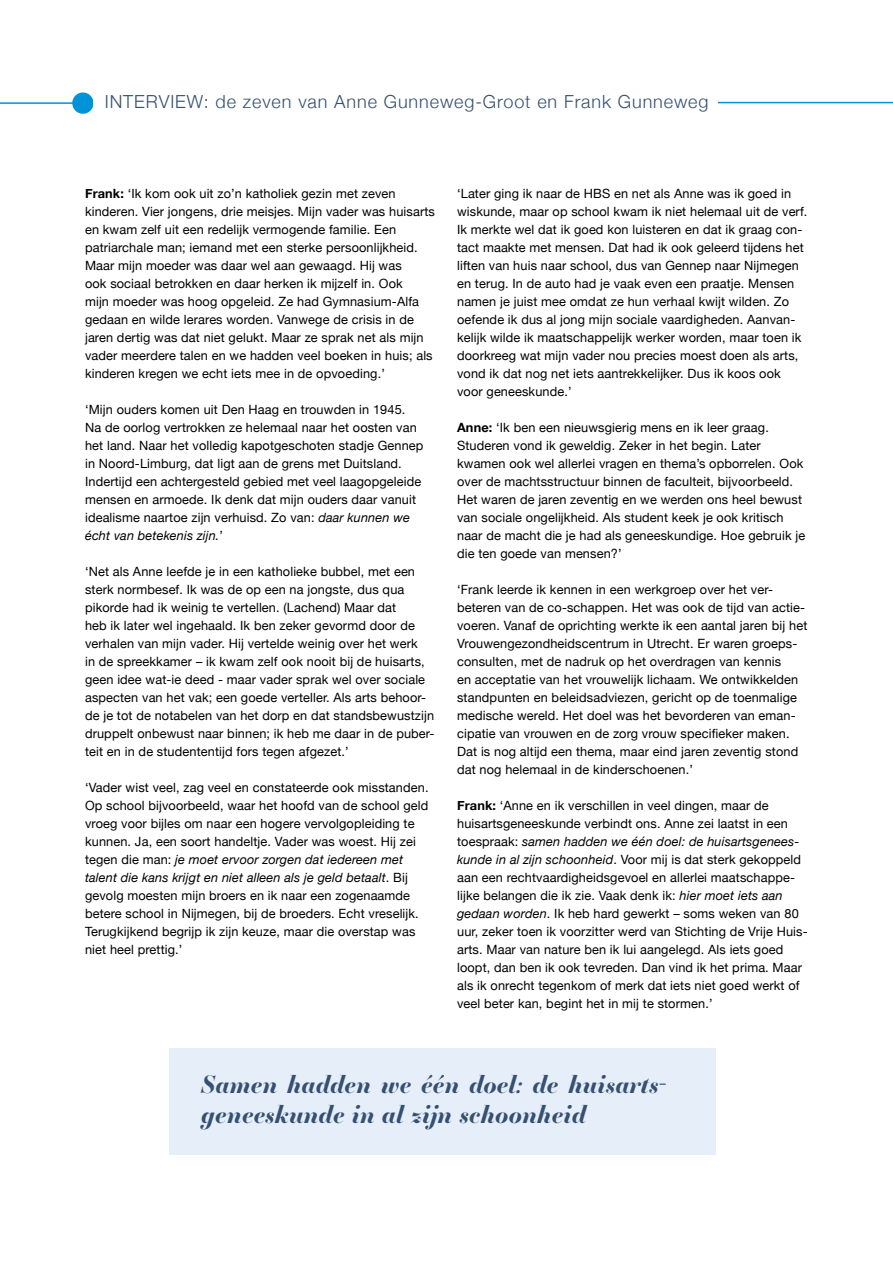
<style>
.page{position:relative;width:893px;height:1263px;background:#fff}
.page>*{position:absolute;margin:0;border:0;box-sizing:border-box;transform-origin:0 0}
.t1{font:italic 700 24px/30px "Essonnes Headline";letter-spacing:.01em;color:#365072}
.t2{font:300 18px "Helvetica Neue";letter-spacing:.05em;color:#365072}
.t3{font:12.75px/18px "Helvetica Neue";letter-spacing:.01em;color:#000}
.s1{font-weight:700}
.s2{font-style:italic}
</style>
<div class="page">
<div style="left:72px;top:92px;width:22px;height:22px;background:#0093d7;border-radius:50%"></div>
<hr style="left:415px;top:102px;width:478px;height:1px;background:#0093d7">
<hr style="left:0;top:102px;width:76px;height:2px;background:#0093d7">
<div style="left:169px;top:1048px;width:546px;height:107px;background:#e6eff9"></div>
<div style="left:93px;top:91px;width:624px;height:26px;background:#fff"></div>
<h2 class="t2" style="left:105px;top:87px;width:605px">INTERVIEW: de zeven van Anne Gunneweg-Groot en Frank Gunneweg</h2>
<p class="t3" style="left:85px;top:185px;width:351px"><span class="s1">Frank:</span> ‘Ik kom ook uit zo’n katholiek gezin met zeven kinderen. Vier jongens, drie meisjes. Mijn vader was huisarts en kwam zelf uit een redelijk vermogende familie. Een patriarchale man; iemand met een sterke persoonlijkheid.<br>Maar mijn moeder was daar wel aan gewaagd. Hij was<br>ook sociaal betrokken en daar herken ik mijzelf in. Ook<br>mijn moeder was hoog opgeleid. Ze had Gymnasium-Alfa gedaan en wilde lerares worden. Vanwege de crisis in de jaren dertig was dat niet gelukt. Maar ze sprak net als mijn vader meerdere talen en we hadden veel boeken in huis; als kinderen kregen we echt iets mee in de opvoeding.’</p>
<p class="t3" style="left:85px;top:401px;width:340px">‘Mijn ouders komen uit Den Haag en trouwden in 1945.<br>Na de oorlog vertrokken ze helemaal naar het oosten van het land. Naar het volledig kapotgeschoten stadje Gennep in Noord-Limburg, dat ligt aan de grens met Duitsland.<br>Indertijd een achtergesteld gebied met veel laagopgeleide mensen en armoede. Ik denk dat mijn ouders daar vanuit idealisme naartoe zijn verhuisd. Zo van: <span class="s2">daar kunnen we écht van betekenis zijn.</span>’</p>
<p class="t3" style="left:85px;top:563px;width:351px">‘Net als Anne leefde je in een katholieke bubbel, met een sterk normbesef. Ik was de op een na jongste, dus qua pikorde had ik weinig te vertellen. (Lachend) Maar dat<br>heb ik later wel ingehaald. Ik ben zeker gevormd door de verhalen van mijn vader. Hij vertelde weinig over het werk<br>in de spreekkamer – ik kwam zelf ook nooit bij de huisarts, geen idee wat-ie deed - maar vader sprak wel over sociale aspecten van het vak; een goede verteller. Als arts behoor&shy;de je tot de notabelen van het dorp en dat standsbewustzijn druppelt onbewust naar binnen; ik heb me daar in de puber&shy;teit en in de studententijd fors tegen afgezet.’</p>
<p class="t3" style="left:85px;top:779px;width:345px">‘Vader wist veel, zag veel en constateerde ook misstanden.<br>Op school bijvoorbeeld, waar het hoofd van de school geld vroeg voor bijles om naar een hogere vervolgopleiding te kunnen. Ja, een soort handeltje. Vader was woest. Hij zei tegen die man: <span class="s2">je moet ervoor zorgen dat iedereen met talent die kans krijgt en niet alleen als je geld betaalt</span>. Bij gevolg moesten mijn broers en ik naar een zogenaamde betere school in Nijmegen, bij de broeders. Echt vreselijk.<br>Terugkijkend begrijp ik zijn keuze, maar die overstap was niet heel prettig.’</p>
<p class="t3" style="left:457px;top:185px;width:352px">‘Later ging ik naar de HBS en net als Anne was ik goed in wiskunde, maar op school kwam ik niet helemaal uit de verf.<br>Ik merkte wel dat ik goed kon luisteren en dat ik graag con&shy;tact maakte met mensen. Dat had ik ook geleerd tijdens het liften van huis naar school, dus van Gennep naar Nijmegen en terug. In de auto had je vaak even een praatje. Mensen namen je juist mee omdat ze hun verhaal kwijt wilden. Zo oefende ik dus al jong mijn sociale vaardigheden. Aanvan&shy;kelijk wilde ik maatschappelijk werker worden, maar toen ik doorkreeg wat mijn vader nou precies moest doen als arts, vond ik dat nog net iets aantrekkelijker. Dus ik koos ook voor geneeskunde.’</p>
<p class="t3" style="left:457px;top:419px;width:350px"><span class="s1">Anne:</span> ‘Ik ben een nieuwsgierig mens en ik leer graag.<br>Studeren vond ik geweldig. Zeker in het begin. Later kwamen ook wel allerlei vragen en thema’s opborrelen. Ook over de machtsstructuur binnen de faculteit, bijvoorbeeld.<br>Het waren de jaren zeventig en we werden ons heel bewust van sociale ongelijkheid. Als student keek je ook kritisch naar de macht die je had als geneeskundige. Hoe gebruik je die ten goede van mensen?’</p>
<p class="t3" style="left:457px;top:581px;width:352px">‘Frank leerde ik kennen in een werkgroep over het ver&shy;beteren van de co-schappen. Het was ook de tijd van actie&shy;voeren. Vanaf de oprichting werkte ik een aantal jaren bij het Vrouwengezondheidscentrum in Utrecht. Er waren groeps&shy;consulten, met de nadruk op het overdragen van kennis<br>en acceptatie van het vrouwelijk lichaam. We ontwikkelden standpunten en beleidsadviezen, gericht op de toenmalige medische wereld. Het doel was het bevorderen van eman&shy;cipatie van vrouwen en de zorg vrouw specifieker maken.<br>Dat is nog altijd een thema, maar eind jaren zeventig stond dat nog helemaal in de kinderschoenen.’</p>
<p class="t3" style="left:457px;top:797px;width:352px"><span class="s1">Frank:</span> ‘Anne en ik verschillen in veel dingen, maar de huisartsgeneeskunde verbindt ons. Anne zei laatst in een toespraak: <span class="s2">samen hadden we één doel: de huisartsgenees&shy;kunde in al zijn schoonheid</span>. Voor mij is dat sterk gekoppeld aan een rechtvaardigheidsgevoel en allerlei maatschappe&shy;lijke belangen die ik zie. Vaak denk ik: <span class="s2">hier moet iets aan gedaan worden</span>. Ik heb hard gewerkt – soms weken van 80 uur, zeker toen ik voorzitter werd van Stichting de Vrije Huis&shy;arts. Maar van nature ben ik lui aangelegd. Als iets goed loopt, dan ben ik ook tevreden. Dan vind ik het prima. Maar als ik onrecht tegenkom of merk dat iets niet goed werkt of veel beter kan, begint het in mij te stormen.’</p>
<h1 class="t1" style="left:201px;top:1068px;width:467px">Samen hadden we één doel: de huisarts&shy;geneeskunde in al zijn schoonheid</h1>
</div>
